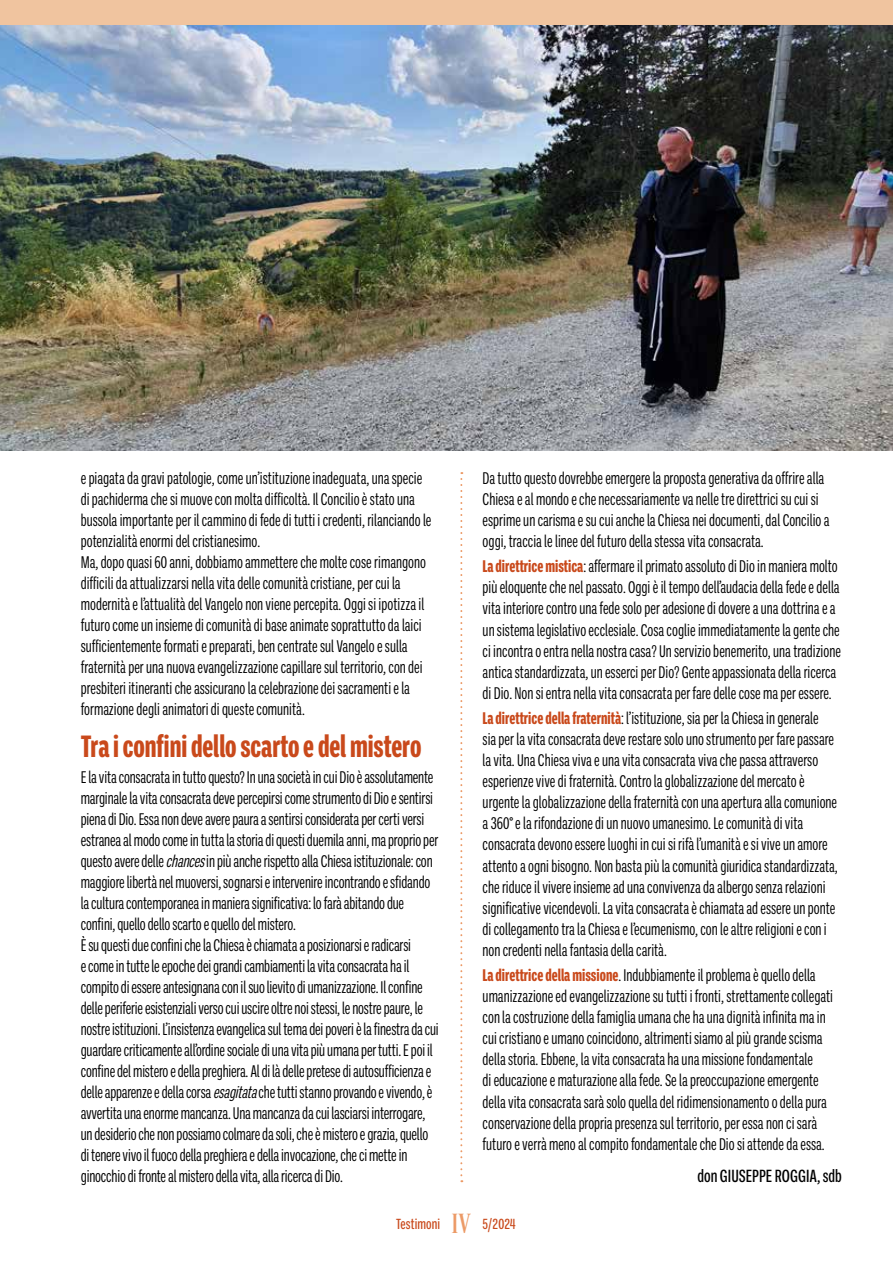
<style>
.page{position:relative;width:893px;height:1263px;background:#fff}
.page>*{position:absolute;margin:0;border:0;box-sizing:border-box;transform-origin:0 0}
.t1{font:800 condensed 31.5px "Ballinger X";letter-spacing:-.005em;color:#c9491b;scale:.95 1}
.t2{font:500 condensed 18px "Ballinger X";color:#000}
.t3{font:condensed 17.25px/21px "Ballinger X";color:#000;scale:.95 1}
.t4{font:500 condensed 15px "Ballinger X";letter-spacing:.005em;color:#c9491b}
.s1{font-style:italic}
.s2{font-weight:800;color:#c9491b}
.s3{font-family:"Desire Pro";font-weight:400;font-stretch:normal;font-size:28.5px;color:#ec9a66}
</style>
<div class="page">
<div style="left:0;top:0;width:893px;height:26px;background:#f0c49f"></div>
<img style="left:0;top:26px;width:893px;height:425px">
<svg style="left:460px;top:472px;width:2px;height:710px"></svg>
<p class="t3" style="left:81px;top:467px;width:371px">e piagata da gravi patologie, come un’istituzione inadeguata, una specie di pachiderma che si muove con molta difficoltà. Il Concilio è stato una bussola importante per il cammino di fede di tutti i credenti, rilanciando le potenzialità enormi del cristianesimo.<br>Ma, dopo quasi 60 anni, dobbiamo ammettere che molte cose rimangono difficili da attualizzarsi nella vita delle comunità cristiane, per cui la modernità e l’attualità del Vangelo non viene percepita. Oggi si ipotizza il futuro come un insieme di comunità di base animate soprattutto da laici sufficientemente formati e preparati, ben centrate sul Vangelo e sulla fraternità per una nuova evangelizzazione capillare sul territorio, con dei presbiteri itineranti che assicurano la celebrazione dei sacramenti e la formazione degli animatori di queste comunità.</p>
<h1 class="t1" style="left:81px;top:729px;width:360px">Tra i confini dello scarto e del mistero</h1>
<p class="t3" style="left:81px;top:766px;width:378px">E la vita consacrata in tutto questo? In una società in cui Dio è assolutamente marginale la vita consacrata deve percepirsi come strumento di Dio e sentirsi piena di Dio. Essa non deve avere paura a sentirsi considerata per certi versi estranea al modo come in tutta la storia di questi duemila anni, ma proprio per questo avere delle <span class="s1">chances</span>in più anche rispetto alla Chiesa istituzionale: con maggiore libertà nel muoversi, sognarsi e intervenire incontrando e sfidando la cultura contemporanea in maniera significativa: lo farà abitando due confini, quello dello scarto e quello del mistero.<br>È su questi due confini che la Chiesa è chiamata a posizionarsi e radicarsi<br>e come in tutte le epoche dei grandi cambiamenti la vita consacrata ha il compito di essere antesignana con il suo lievito di umanizzazione. Il confine delle periferie esistenziali verso cui uscire oltre noi stessi, le nostre paure, le nostre istituzioni. L’insistenza evangelica sul tema dei poveri è la finestra da cui guardare criticamente all’ordine sociale di una vita più umana per tutti. E poi il confine del mistero e della preghiera. Al di là delle pretese di autosufficienza e delle apparenze e della corsa <span class="s1">esagitata</span>che tutti stanno provando e vivendo, è avvertita una enorme mancanza. Una mancanza da cui lasciarsi interrogare, un desiderio che non possiamo colmare da soli, che è mistero e grazia, quello di tenere vivo il fuoco della preghiera e della invocazione, che ci mette in ginocchio di fronte al mistero della vita, alla ricerca di Dio.</p>
<p class="t3" style="left:483px;top:467px;width:367px">Da tutto questo dovrebbe emergere la proposta generativa da offrire alla Chiesa e al mondo e che necessariamente va nelle tre direttrici su cui si esprime un carisma e su cui anche la Chiesa nei documenti, dal Concilio a oggi, traccia le linee del futuro della stessa vita consacrata.</p>
<p class="t3" style="left:483px;top:556px;width:379px"><span class="s2">La direttrice mistica</span>: affermare il primato assoluto di Dio in maniera molto più eloquente che nel passato. Oggi è il tempo dell’audacia della fede e della vita interiore contro una fede solo per adesione di dovere a una dottrina e a un sistema legislativo ecclesiale. Cosa coglie immediatamente la gente che ci incontra o entra nella nostra casa? Un servizio benemerito, una tradizione antica standardizzata, un esserci per Dio? Gente appassionata della ricerca di Dio. Non si entra nella vita consacrata per fare delle cose ma per essere.</p>
<p class="t3" style="left:483px;top:708px;width:375px"><span class="s2">La direttrice della fraternità</span>: l’istituzione, sia per la Chiesa in generale<br>sia per la vita consacrata deve restare solo uno strumento per fare passare la vita. Una Chiesa viva e una vita consacrata viva che passa attraverso esperienze vive di fraternità. Contro la globalizzazione del mercato è urgente la globalizzazione della fraternità con una apertura alla comunione a 360° e la rifondazione di un nuovo umanesimo. Le comunità di vita consacrata devono essere luoghi in cui si rifà l’umanità e si vive un amore attento a ogni bisogno. Non basta più la comunità giuridica standardizzata, che riduce il vivere insieme ad una convivenza da albergo senza relazioni significative vicendevoli. La vita consacrata è chiamata ad essere un ponte di collegamento tra la Chiesa e l’ecumenismo, con le altre religioni e con i non credenti nella fantasia della carità.</p>
<p class="t3" style="left:483px;top:965px;width:370px"><span class="s2">La direttrice della missione</span>. Indubbiamente il problema è quello della umanizzazione ed evangelizzazione su tutti i fronti, strettamente collegati con la costruzione della famiglia umana che ha una dignità infinita ma in cui cristiano e umano coincidono, altrimenti siamo al più grande scisma della storia. Ebbene, la vita consacrata ha una missione fondamentale<br>di educazione e maturazione alla fede. Se la preoccupazione emergente della vita consacrata sarà solo quella del ridimensionamento o della pura conservazione della propria presenza sul territorio, per essa non ci sarà futuro e verrà meno al compito fondamentale che Dio si attende da essa.</p>
<p class="t2" style="left:698px;top:1166px;width:146px">don GIUSEPPE ROGGIA, sdb</p>
<p class="t4" style="left:396px;top:1216px;width:121px">Testimoni <span class="s3">IV</span> 5/2024</p>
</div>
